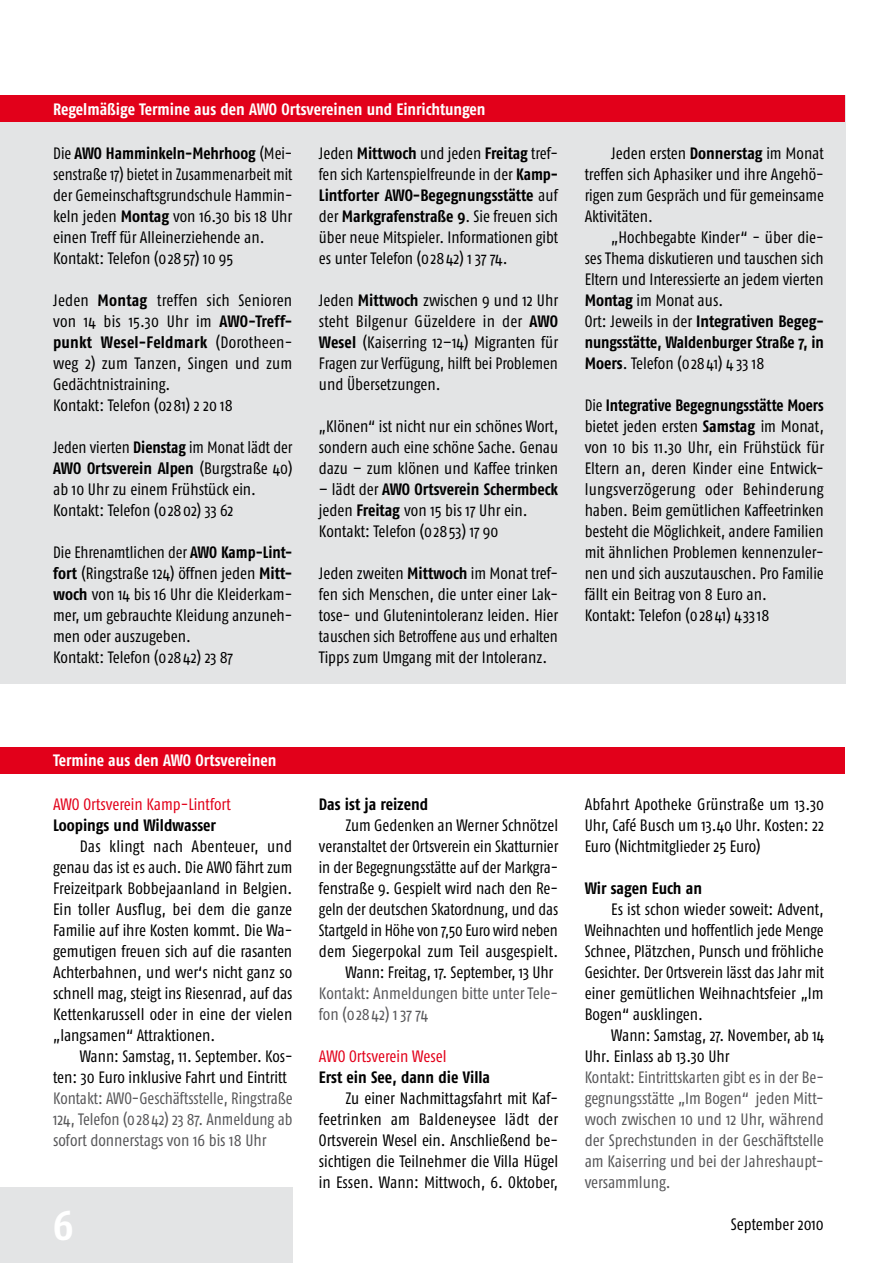
<style>
.page{position:relative;width:893px;height:1263px;background:#fff}
.page>*{position:absolute;margin:0;border:0;box-sizing:border-box;transform-origin:0 0}
.t1{font:700 42px "Fago Co";color:#fff}
.t2{font:16.5px/21px "Fago Co";color:#000;text-align:justify}
.t3{font:16.5px/21px "Fago Co";color:#000;scale:.96 1}
.t4{font:16.5px/21px "Fago Co";color:#58585a;text-align:justify}
.t5{font:700 16.5px "Fago Co";letter-spacing:-.005em;color:#fff}
.t6{font:700 16.5px "Fago Co";letter-spacing:-.005em;color:#000}
.t7{font:16.5px "Fago Co";color:#e2001a}
.s1{font-weight:700}
</style>
<div class="page">
<div style="left:0;top:1188px;width:292px;height:75px;background:#e3e4e5"></div>
<div style="left:0;top:96px;width:845px;height:588px;background:#e3e4e5"></div>
<div style="left:0;top:96px;width:844px;height:26px;background:#e2001a"></div>
<div style="left:0;top:747px;width:844px;height:26px;background:#e2001a"></div>
<p class="t5" style="left:53px;top:99px;width:434px">Regelmäßige Termine aus den AWO Ortsvereinen und Einrichtungen</p>
<p class="t2" style="left:53px;top:142px;width:241px;text-align:left">Die <span class="s1">AWO Hamminkeln-Mehrhoog</span> (Mei&shy;senstraße 17) bietet in Zusammenarbeit mit der Gemeinschaftsgrundschule Hammin&shy;keln jeden <span class="s1">Montag</span> von 16.30 bis 18 Uhr einen Treff für Alleinerziehende an.<br>Kontakt: Telefon (02857) 10 95</p>
<p class="t2" style="left:53px;top:289px;width:241px;text-align:left">Jeden <span class="s1">Montag</span> treffen sich Senioren von 14 bis 15.30 Uhr im <span class="s1">AWO-Treff&shy;punkt Wesel-Feldmark</span> (Dorotheen&shy;weg 2) zum Tanzen, Singen und zum<br>Gedächtnistraining.<br>Kontakt: Telefon (0281) 2 20 18</p>
<p class="t2" style="left:53px;top:436px;width:241px;text-align:left">Jeden vierten <span class="s1">Dienstag</span> im Monat lädt der <span class="s1">AWO Ortsverein Alpen</span> (Burgstraße 40) ab 10 Uhr zu einem Frühstück ein.<br>Kontakt: Telefon (02802) 33 62</p>
<p class="t3" style="left:53px;top:541px;width:251px">Die Ehrenamtlichen der <span class="s1">AWO Kamp-Lint&shy;fort</span> (Ringstraße 124) öffnen jeden <span class="s1">Mitt&shy;woch</span> von 14 bis 16 Uhr die Kleiderkam&shy;mer, um gebrauchte Kleidung anzuneh&shy;men oder auszugeben.<br>Kontakt: Telefon (02842) 23 87</p>
<p class="t2" style="left:319px;top:142px;width:241px">Jeden <span class="s1">Mittwoch</span> und jeden <span class="s1">Freitag</span> tref&shy;fen sich Kartenspielfreunde in der <span class="s1">Kamp-Lintforter AWO-Begegnungsstätte</span> auf der <span class="s1">Markgrafenstraße 9</span>. Sie freuen sich über neue Mitspieler. Informationen gibt es unter Telefon (02842) 1 37 74.</p>
<p class="t2" style="left:319px;top:289px;width:241px">Jeden <span class="s1">Mittwoch</span> zwischen 9 und 12 Uhr steht Bilgenur Güzeldere in der <span class="s1">AWO Wesel</span> (Kaiserring 12–14) Migranten für Fragen zur Verfügung, hilft bei Problemen und Übersetzungen.</p>
<p class="t2" style="left:319px;top:415px;width:241px">„Klönen“ ist nicht nur ein schönes Wort, sondern auch eine schöne Sache. Genau dazu – zum klönen und Kaffee trinken</p>
<p class="t2" style="left:319px;top:478px;width:241px;text-align:left">– lädt der <span class="s1">AWO Ortsverein Schermbeck </span>jeden <span class="s1">Freitag</span> von 15 bis 17 Uhr ein.<br>Kontakt: Telefon (02853) 17 90</p>
<p class="t2" style="left:319px;top:562px;width:241px">Jeden zweiten <span class="s1">Mittwoch</span> im Monat tref&shy;fen sich Menschen, die unter einer Lak&shy;tose- und Glutenintoleranz leiden. Hier tauschen sich Betroffene aus und erhalten Tipps zum Umgang mit der Intoleranz.</p>
<p class="t2" style="left:585px;top:142px;width:241px;text-indent:27px">Jeden ersten <span class="s1">Donnerstag</span> im Monat treffen sich Aphasiker und ihre Angehö&shy;rigen zum Gespräch und für gemeinsame Aktivitäten.</p>
<p class="t2" style="left:585px;top:226px;width:241px;text-align:left;text-indent:27px">„Hochbegabte Kinder“ - über die&shy;ses Thema diskutieren und tauschen sich Eltern und Interessierte an jedem vierten <span class="s1">Montag</span> im Monat aus.<br>Ort: Jeweils in der <span class="s1">Integrativen Begeg&shy;nungsstätte, Waldenburger Straße 7, in Moers</span>. Telefon (02841) 4 33 18</p>
<p class="t3" style="left:585px;top:394px;width:251px">Die <span class="s1">Integrative Begegnungsstätte Moers </span>bietet jeden ersten <span class="s1">Samstag</span> im Monat, von 10 bis 11.30 Uhr, ein Frühstück für Eltern an, deren Kinder eine Entwick&shy;lungsverzögerung oder Behinderung haben. Beim gemütlichen Kaffeetrinken besteht die Möglichkeit, andere Familien mit ähnlichen Problemen kennenzuler&shy;nen und sich auszutauschen. Pro Familie fällt ein Beitrag von 8 Euro an.<br>Kontakt: Telefon (02841) 43318</p>
<p class="t5" style="left:53px;top:750px;width:225px">Termine aus den AWO Ortsvereinen</p>
<p class="t7" style="left:53px;top:795px;width:179px">AWO Ortsverein Kamp-Lintfort</p>
<p class="t6" style="left:53px;top:815px;width:164px">Loopings und Wildwasser</p>
<p class="t2" style="left:53px;top:835px;width:241px;text-indent:27px">Das klingt nach Abenteuer, und genau das ist es auch. Die AWO fährt zum Freizeitpark Bobbejaanland in Belgien.<br>Ein toller Ausflug, bei dem die ganze Familie auf ihre Kosten kommt. Die Wa&shy;gemutigen freuen sich auf die rasanten Achterbahnen, und wer‘s nicht ganz so schnell mag, steigt ins Riesenrad, auf das Kettenkarussell oder in eine der vielen „langsamen“ Attraktionen.</p>
<p class="t2" style="left:53px;top:1045px;width:241px;text-indent:27px">Wann: Samstag, 11. September. Kos&shy;ten: 30 Euro inklusive Fahrt und Eintritt</p>
<p class="t4" style="left:53px;top:1087px;width:241px">Kontakt: AWO-Geschäftsstelle, Ringstraße 124, Telefon (02842) 23 87. Anmeldung ab sofort donnerstags von 16 bis 18 Uhr</p>
<p class="t6" style="left:319px;top:794px;width:111px">Das ist ja reizend</p>
<p class="t2" style="left:345px;top:814px;width:214px">Zum Gedenken an Werner Schnötzel</p>
<p class="t2" style="left:319px;top:835px;width:241px">veranstaltet der Ortsverein ein Skatturnier</p>
<p class="t2" style="left:319px;top:856px;width:241px">in der Begegnungsstätte auf der Markgra-</p>
<p class="t2" style="left:319px;top:877px;width:241px">fenstraße 9. Gespielt wird nach den Re-</p>
<p class="t3" style="left:319px;top:898px;width:251px">geln der deutschen Skatordnung, und das</p>
<p class="t3" style="left:319px;top:919px;width:250px">Startgeld in Höhe von 7,50 Euro wird neben</p>
<p class="t2" style="left:319px;top:940px;width:241px">dem Siegerpokal zum Teil ausgespielt.</p>
<p class="t2" style="left:345px;top:961px;width:209px">Wann: Freitag, 17. September, 13 Uhr</p>
<p class="t4" style="left:319px;top:982px;width:241px">Kontakt: Anmeldungen bitte unter Tele&shy;fon (02842) 1 37 74</p>
<p class="t7" style="left:319px;top:1047px;width:129px">AWO Ortsverein Wesel</p>
<p class="t6" style="left:319px;top:1067px;width:173px">Erst ein See, dann die Villa</p>
<p class="t2" style="left:319px;top:1087px;width:241px;text-indent:27px">Zu einer Nachmittagsfahrt mit Kaf&shy;feetrinken am Baldeneysee lädt der Ortsverein Wesel ein. Anschließend be&shy;sichtigen die Teilnehmer die Villa Hügel in Essen. Wann: Mittwoch, 6. Oktober,</p>
<p class="t2" style="left:585px;top:793px;width:241px">Abfahrt Apotheke Grünstraße um 13.30<br>Uhr, Café Busch um 13.40 Uhr. Kosten: 22<br>Euro (Nichtmitglieder 25 Euro)</p>
<p class="t6" style="left:585px;top:878px;width:119px">Wir sagen Euch an</p>
<p class="t2" style="left:585px;top:898px;width:241px;text-indent:27px">Es ist schon wieder soweit: Advent, Weihnachten und hoffentlich jede Menge Schnee, Plätzchen, Punsch und fröhliche Gesichter. Der Ortsverein lässt das Jahr mit einer gemütlichen Weihnachtsfeier „Im Bogen“ ausklingen.</p>
<p class="t2" style="left:585px;top:1024px;width:241px;text-indent:27px">Wann: Samstag, 27. November, ab 14<br>Uhr. Einlass ab 13.30 Uhr</p>
<p class="t4" style="left:585px;top:1066px;width:241px">Kontakt: Eintrittskarten gibt es in der Be&shy;gegnungsstätte „Im Bogen“ jeden Mitt&shy;woch zwischen 10 und 12 Uhr, während der Sprechstunden in der Geschäftstelle am Kaiserring und bei der Jahreshaupt&shy;versammlung.</p>
<h1 class="t1" style="left:53px;top:1201px;width:22px">6</h1>
<p class="t2" style="left:731px;top:1213px;width:94px">September 2010</p>
</div>
